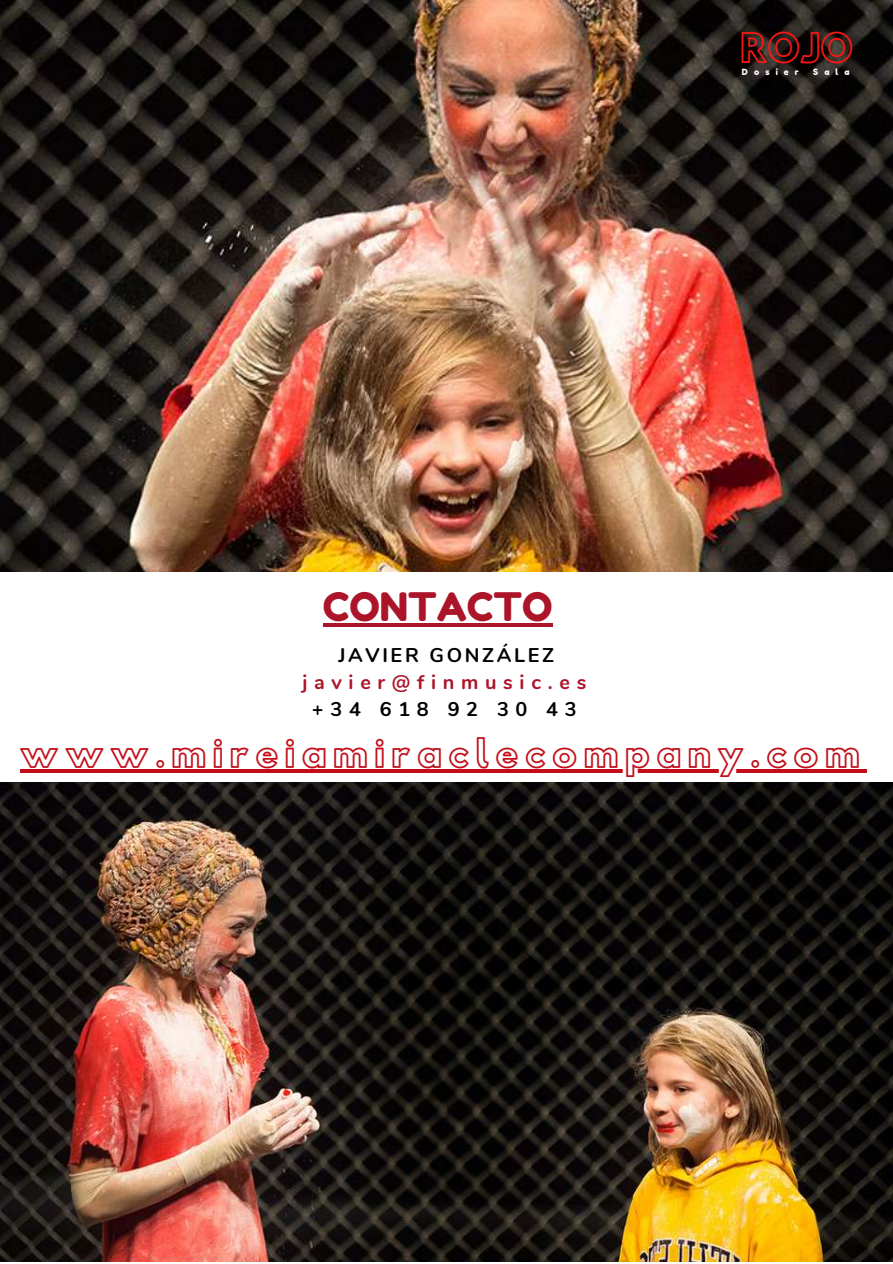
<style>
.page{position:relative;width:893px;height:1264px;background:#fff}
.page>*{position:absolute;margin:0;border:0;box-sizing:border-box;transform-origin:0 0}
.t1{font:39.15px "Fredoka One";color:#ab1429}
.t2{font:35.1px "Hussar Ekologiczne 1";letter-spacing:.18em;color:#c30e1a}
.t3{font:35.1px "Hussar Ekologiczne 1";color:#ff1616}
.t4{font:700 19.8px "Nunito";letter-spacing:.34em;color:#ab1429}
.t5{font:700 19.8px "Nunito";letter-spacing:.135em;color:#000}
.t6{font:700 19.8px "Nunito";letter-spacing:.34em;color:#000}
.t7{font:8.55px "Fredoka One";letter-spacing:.71em;color:#fff}
</style>
<div class="page">
<img style="left:0;top:783px;width:892px;height:478px">
<img style="left:0;top:0;width:892px;height:571px">
<hr style="left:323px;top:623px;width:229px;height:3px;background:#ab1429">
<hr style="left:20px;top:769px;width:846px;height:3px;background:#c30e1a">
<p class="t3" style="left:740px;top:34px;width:114px">ROJO</p>
<p class="t7" style="left:742px;top:66px;width:29px">Dos</p>
<p class="t7" style="left:775px;top:66px;width:25px">ier</p>
<p class="t7" style="left:813px;top:66px;width:6px">S</p>
<p class="t7" style="left:824px;top:66px;width:27px">ala</p>
<p class="t1" style="left:323px;top:583px;width:231px">CONTACTO</p>
<p class="t5" style="left:338px;top:642px;width:217px">JAVIER GONZÁLEZ</p>
<p class="t4" style="left:302px;top:669px;width:285px">javier@finmusic.es</p>
<p class="t6" style="left:312px;top:696px;width:266px">+34 618 92 30 43</p>
<p class="t2" style="left:20px;top:739px;width:841px">www.mireiamiraclecompany.com</p>
</div>
